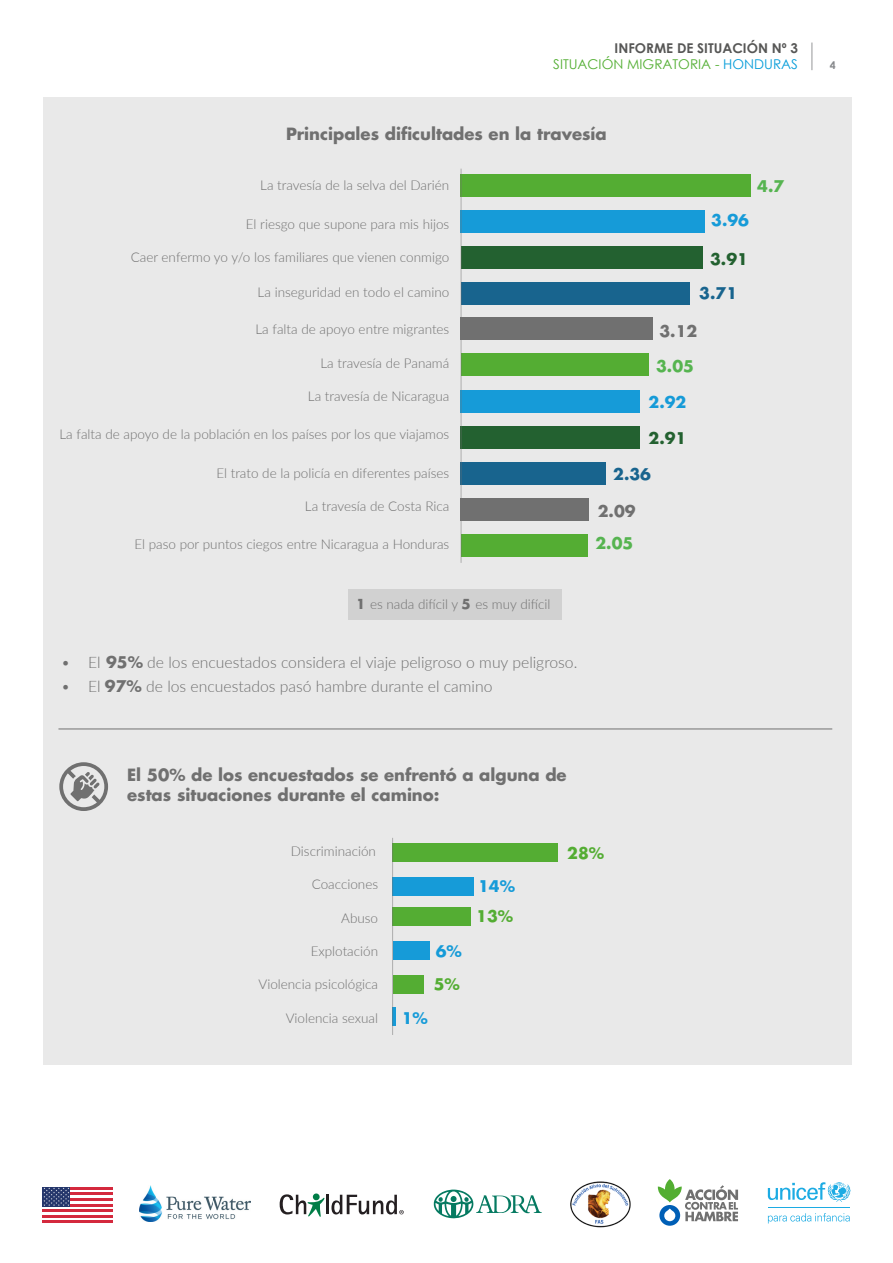
<style>
.page{position:relative;width:893px;height:1263px;background:#fff}
.page>*{position:absolute;margin:0;border:0;box-sizing:border-box;transform-origin:0 0}
.t1{font:700 16.5px/19.8px "Futura LT Pro";color:#707070}
.t2{font:300 15.75px "Lato";color:#707070}
.t3{font:700 15.75px "Futura LT Pro";color:#169bd8}
.t4{font:700 15.75px "Futura LT Pro";color:#56b450}
.t5{font:700 15.75px "Futura LT Pro";color:#54ad33}
.t6{font:700 15.75px "Futura LT Pro";color:#236130}
.t7{font:700 15.75px "Futura LT Pro";color:#18648e}
.t8{font:700 15.75px "Futura LT Pro";color:#707070}
.t9{font:300 13.5px "Lato";color:#707070}
.t10{font:700 13.5px/16.5px "Century Gothic";color:#575756;text-align:right}
.t11{font:700 10.5px "Century Gothic";color:#87898c}
.s1{font-weight:400;color:#52ae32}
.s2{font-weight:400;color:#049cd9}
.s3{font-family:"Futura LT Pro";font-weight:700}
</style>
<div class="page">
<svg style="left:811px;top:43px;width:1px;height:27px"></svg>
<svg style="left:768px;top:1182px;width:82px;height:20px"></svg>
<hr style="left:768px;top:1208px;width:82px;height:1px;background:#1cabe3">
<svg style="left:768px;top:1213px;width:82px;height:10px"></svg>
<svg style="left:433px;top:1189px;width:109px;height:29px"></svg>
<hr style="left:326px;top:1195px;width:3px;height:19px;background:#241f21">
<svg style="left:280px;top:1193px;width:44px;height:24px"></svg>
<svg style="left:331px;top:1195px;width:73px;height:19px"></svg>
<img style="left:570px;top:1181px;width:61px;height:47px">
<img style="left:140px;top:1185px;width:111px;height:37px">
<svg style="left:658px;top:1179px;width:80px;height:47px"></svg>
<hr style="left:43px;top:1187px;width:70px;height:2px;background:#d4293d">
<hr style="left:43px;top:1192px;width:70px;height:3px;background:#d4293d">
<hr style="left:43px;top:1198px;width:70px;height:3px;background:#d4293d">
<hr style="left:43px;top:1204px;width:70px;height:2px;background:#d4293d">
<hr style="left:43px;top:1209px;width:70px;height:3px;background:#d4293d">
<hr style="left:43px;top:1215px;width:70px;height:3px;background:#d4293d">
<hr style="left:43px;top:1220px;width:70px;height:3px;background:#d4293d">
<div style="left:43px;top:1187px;width:27px;height:19px;background:#24366b"></div>
<svg style="left:44px;top:1187px;width:25px;height:19px"></svg>
<div style="left:43px;top:97px;width:808px;height:968px;background:#e9e9e9"></div>
<div style="left:461px;top:175px;width:290px;height:22px;background:#54ad33"></div>
<div style="left:461px;top:210px;width:244px;height:23px;background:#169bd8"></div>
<div style="left:461px;top:246px;width:241px;height:23px;background:#236130"></div>
<div style="left:461px;top:282px;width:229px;height:23px;background:#18648e"></div>
<div style="left:461px;top:317px;width:192px;height:23px;background:#707070"></div>
<div style="left:461px;top:353px;width:188px;height:23px;background:#54ad33"></div>
<div style="left:461px;top:390px;width:179px;height:23px;background:#169bd8"></div>
<div style="left:461px;top:426px;width:179px;height:23px;background:#236130"></div>
<div style="left:461px;top:462px;width:145px;height:23px;background:#18648e"></div>
<div style="left:461px;top:498px;width:128px;height:23px;background:#707070"></div>
<div style="left:461px;top:534px;width:126px;height:23px;background:#54ad33"></div>
<div style="left:348px;top:589px;width:213px;height:31px;background:#d1d1d1"></div>
<hr style="left:58px;top:729px;width:774px;height:1px;background:#707070">
<div style="left:392px;top:843px;width:166px;height:19px;background:#54ad33"></div>
<div style="left:392px;top:877px;width:81px;height:19px;background:#169bd8"></div>
<div style="left:393px;top:907px;width:78px;height:19px;background:#54ad33"></div>
<div style="left:393px;top:941px;width:36px;height:19px;background:#169bd8"></div>
<div style="left:393px;top:974px;width:31px;height:19px;background:#54ad33"></div>
<hr style="left:393px;top:1007px;width:3px;height:19px;background:#169bd8">
<svg style="left:59px;top:762px;width:49px;height:49px"></svg>
<hr style="left:461px;top:169px;width:1px;height:394px;background:#707070">
<hr style="left:392px;top:838px;width:1px;height:197px;background:#707070">
<p class="t10" style="left:553px;top:39px;width:246px">INFORME DE SITUACIÓN Nº 3<br><span class="s1">SITUACIÓN MIGRATORIA -</span> <span class="s2">HONDURAS</span></p>
<p class="t1" style="left:286px;top:123px;width:322px">Principales dificultades en la travesía</p>
<p class="t9" style="left:260px;top:176px;width:191px">La travesía de la selva del Darién</p>
<p class="t9" style="left:246px;top:215px;width:205px">El riesgo que supone para mis hijos</p>
<p class="t9" style="left:131px;top:248px;width:320px">Caer enfermo yo y/o los familiares que vienen conmigo</p>
<p class="t9" style="left:258px;top:283px;width:193px">La inseguridad en todo el camino</p>
<p class="t9" style="left:255px;top:319px;width:195px">La falta de apoyo entre migrantes</p>
<p class="t9" style="left:320px;top:353px;width:130px">La travesía de Panamá</p>
<p class="t3" style="left:711px;top:208px;width:39px">3.96</p>
<p class="t4" style="left:757px;top:174px;width:29px">4.7</p>
<p class="t6" style="left:710px;top:246px;width:39px">3.91</p>
<p class="t7" style="left:699px;top:281px;width:39px">3.71</p>
<p class="t8" style="left:659px;top:319px;width:39px">3.12</p>
<p class="t4" style="left:656px;top:354px;width:39px">3.05</p>
<p class="t9" style="left:308px;top:387px;width:143px">La travesía de Nicaragua</p>
<p class="t3" style="left:648px;top:389px;width:39px">2.92</p>
<p class="t9" style="left:59px;top:425px;width:391px">La falta de apoyo de la población en los países por los que viajamos</p>
<p class="t6" style="left:648px;top:426px;width:39px">2.91</p>
<p class="t9" style="left:216px;top:463px;width:235px">El trato de la policía en diferentes países</p>
<p class="t7" style="left:613px;top:462px;width:39px">2.36</p>
<p class="t9" style="left:305px;top:496px;width:146px">La travesía de Costa Rica</p>
<p class="t9" style="left:134px;top:535px;width:316px">El paso por puntos ciegos entre Nicaragua a Honduras</p>
<p class="t8" style="left:598px;top:499px;width:39px">2.09</p>
<p class="t4" style="left:595px;top:531px;width:39px">2.05</p>
<p class="t9" style="left:356px;top:595px;width:196px"><span class="s3">1</span> es nada difícil y <span class="s3">5</span> es muy difícil</p>
<p class="t2" style="left:61px;top:652px;width:518px">• El <span class="s3">95%</span> de los encuestados considera el viaje peligroso o muy peligroso.</p>
<p class="t2" style="left:61px;top:676px;width:433px">• El <span class="s3">97%</span> de los encuestados pasó hambre durante el camino</p>
<p class="t1" style="left:127px;top:764px;width:441px">El 50% de los encuestados se enfrentó a alguna de estas situaciones durante el camino:</p>
<p class="t9" style="left:291px;top:842px;width:87px">Discriminación</p>
<p class="t9" style="left:312px;top:875px;width:68px">Coacciones</p>
<p class="t9" style="left:341px;top:908px;width:38px">Abuso</p>
<p class="t9" style="left:311px;top:942px;width:69px">Explotación</p>
<p class="t9" style="left:258px;top:975px;width:121px">Violencia psicológica</p>
<p class="t9" style="left:286px;top:1008px;width:94px">Violencia sexual</p>
<p class="t3" style="left:436px;top:939px;width:28px">6%</p>
<p class="t5" style="left:434px;top:972px;width:28px">5%</p>
<p class="t3" style="left:402px;top:1006px;width:28px">1%</p>
<p class="t3" style="left:478px;top:874px;width:38px">14%</p>
<p class="t5" style="left:476px;top:904px;width:38px">13%</p>
<p class="t5" style="left:567px;top:841px;width:38px">28%</p>
<p class="t11" style="left:830px;top:57px;width:7px">4</p>
</div>
